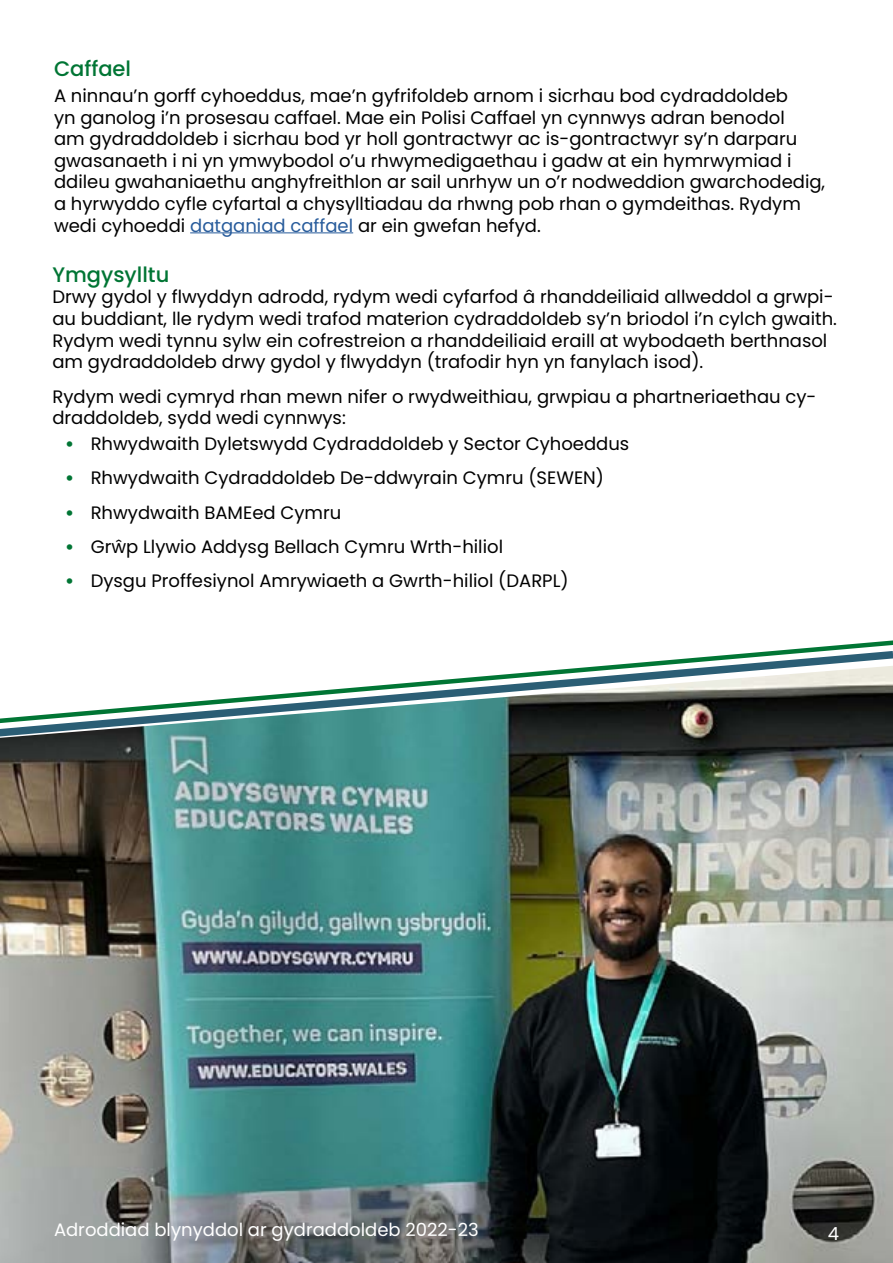
<style>
.page{position:relative;width:893px;height:1263px;background:#fff}
.page>*{position:absolute;margin:0;border:0;box-sizing:border-box;transform-origin:0 0}
.Sub_heading{font:500 21px "Poppins";color:#007534}
.t1{font:18px/21.6px "Poppins";color:#000}
.t2{font:18px "Poppins";color:#fff}
.s1{color:#275b9b}
.s2{font-weight:700;color:#007534}
</style>
<div class="page">
<hr style="left:190px;top:232px;width:163px;height:1px;background:#275b9b">
<svg style="left:602px;top:646px;width:291px;height:20px"></svg>
<img style="left:0;top:666px;width:893px;height:597px">
<p class="Sub_heading" style="left:54px;top:57px;width:79px">Caffael</p>
<p class="t1" style="left:54px;top:85px;width:773px">A ninnau’n gorff cyhoeddus, mae’n gyfrifoldeb arnom i sicrhau bod cydraddoldeb<br>yn ganolog i’n prosesau caffael. Mae ein Polisi Caffael yn cynnwys adran benodol<br>am gydraddoldeb i sicrhau bod yr holl gontractwyr ac is-gontractwyr sy’n darparu gwasanaeth i ni yn ymwybodol o’u rhwymedigaethau i gadw at ein hymrwymiad i ddileu gwahaniaethu anghyfreithlon ar sail unrhyw un o’r nodweddion gwarchodedig, a hyrwyddo cyfle cyfartal a chysylltiadau da rhwng pob rhan o gymdeithas. Rydym wedi cyhoeddi <span class="s1">datganiad caffael</span> ar ein gwefan hefyd.</p>
<p class="Sub_heading" style="left:52px;top:262px;width:118px">Ymgysylltu</p>
<p class="t1" style="left:52px;top:286px;width:786px">Drwy gydol y flwyddyn adrodd, rydym wedi cyfarfod â rhanddeiliaid allweddol a grwpi&shy;au buddiant, lle rydym wedi trafod materion cydraddoldeb sy’n briodol i’n cylch gwaith.<br>Rydym wedi tynnu sylw ein cofrestreion a rhanddeiliaid eraill at wybodaeth berthnasol am gydraddoldeb drwy gydol y flwyddyn (trafodir hyn yn fanylach isod).</p>
<p class="t1" style="left:52px;top:385px;width:766px">Rydym wedi cymryd rhan mewn nifer o rwydweithiau, grwpiau a phartneriaethau cy&shy;draddoldeb, sydd wedi cynnwys:</p>
<p class="t1" style="left:65px;top:433px;width:566px"><span class="s2">•</span> Rhwydwaith Dyletswydd Cydraddoldeb y Sector Cyhoeddus</p>
<p class="t1" style="left:65px;top:467px;width:540px"><span class="s2">•</span> Rhwydwaith Cydraddoldeb De-ddwyrain Cymru (SEWEN)</p>
<p class="t1" style="left:65px;top:502px;width:278px"><span class="s2">•</span> Rhwydwaith BAMEed Cymru</p>
<p class="t1" style="left:65px;top:536px;width:439px"><span class="s2">•</span> Grŵp Llywio Addysg Bellach Cymru Wrth-hiliol</p>
<p class="t1" style="left:65px;top:570px;width:505px"><span class="s2">•</span> Dysgu Proffesiynol Amrywiaeth a Gwrth-hiliol (DARPL)</p>
<p class="t2" style="left:54px;top:1219px;width:426px">Adroddiad blynyddol ar gydraddoldeb 2022-23</p>
<p class="t2" style="left:828px;top:1223px;width:13px">4</p>
</div>
